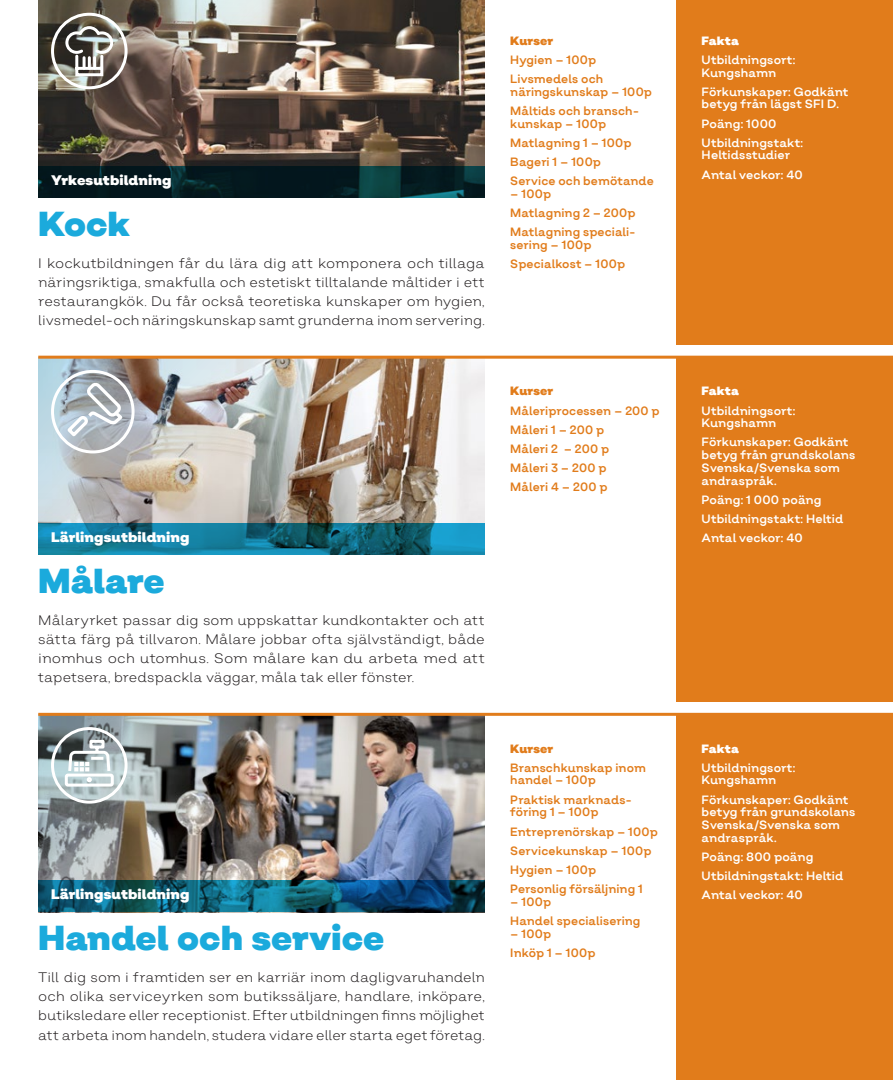
<style>
.page{position:relative;width:893px;height:1080px;background:#fff}
.page>*{position:absolute;margin:0;border:0;box-sizing:border-box;transform-origin:0 0}
.Rubrik_halvsidor{font:900 34.5px "Salvatore";color:#1baadc}
.Brödtext{font:300 13.8px/19.2px "Salvatore";color:#231f20;text-align:justify}
.Brödtext-2{font:900 13.8px "Salvatore";letter-spacing:.005em;color:#fff}
.minitext{font:12px/12.8px "Salvatore";letter-spacing:.005em;color:#e17c1b}
.minitext-2{font:12px/12.8px "Salvatore";letter-spacing:.005em;color:#fff}
.minitext-3{font:900 12px "Salvatore";letter-spacing:.005em;color:#e17c1b}
.minitext-4{font:900 12px "Salvatore";letter-spacing:.015em;color:#fff}
</style>
<div class="page">
<img style="left:471px;top:716px;width:14px;height:164px">
<img style="left:38px;top:716px;width:433px;height:164px">
<div style="left:676px;top:714px;width:217px;height:366px;background:#e17c1b"></div>
<svg style="left:38px;top:880px;width:447px;height:32px;background:#0d5671"></svg>
<div style="left:51px;top:727px;width:77px;height:77px;border:3px solid #fff;border-radius:50%"></div>
<svg style="left:63px;top:738px;width:52px;height:50px"></svg>
<img style="left:471px;top:0;width:14px;height:166px">
<img style="left:38px;top:0;width:433px;height:166px">
<img style="left:38px;top:359px;width:434px;height:164px">
<div style="left:676px;top:0;width:217px;height:344px;background:#e17c1b"></div>
<div style="left:676px;top:357px;width:217px;height:345px;background:#e17c1b"></div>
<hr style="left:38px;top:356px;width:855px;height:3px;background:#e17c1b">
<svg style="left:38px;top:166px;width:447px;height:32px;background:#052025"></svg>
<svg style="left:38px;top:523px;width:447px;height:32px;background:#127491"></svg>
<div style="left:51px;top:13px;width:77px;height:76px;border:3px solid #fff;border-radius:50%"></div>
<svg style="left:64px;top:25px;width:51px;height:53px"></svg>
<hr style="left:38px;top:713px;width:855px;height:3px;background:#e17c1b">
<div style="left:51px;top:370px;width:84px;height:83px;border:3px solid #fff;border-radius:50%"></div>
<svg style="left:64px;top:379px;width:62px;height:60px"></svg>
<p class="Brödtext-2" style="left:51px;top:171px;width:122px">Yrkesutbildning</p>
<p class="Rubrik_halvsidor" style="left:38px;top:201px;width:94px">Kock</p>
<p class="Brödtext" style="left:38px;top:253px;width:448px">I kockutbildningen får du lära dig att komponera och tillaga näringsriktiga, smakfulla och estetiskt tilltalande måltider i ett restaurangkök. Du får också teoretiska kunskaper om hygien, livsmedel-och näringskunskap samt grunderna inom servering.</p>
<p class="Brödtext-2" style="left:51px;top:528px;width:140px">Lärlingsutbildning</p>
<p class="Rubrik_halvsidor" style="left:38px;top:558px;width:128px">Målare</p>
<p class="Brödtext" style="left:38px;top:610px;width:448px">Målaryrket passar dig som uppskattar kundkontakter och att sätta färg på tillvaron. Målare jobbar ofta självständigt, både inomhus och utomhus. Som målare kan du arbeta med att tapetsera, bredspackla väggar, måla tak eller fönster.</p>
<p class="Brödtext-2" style="left:51px;top:885px;width:140px">Lärlingsutbildning</p>
<p class="Rubrik_halvsidor" style="left:38px;top:916px;width:348px">Handel och service</p>
<p class="Brödtext" style="left:38px;top:968px;width:448px">Till dig som i framtiden ser en karriär inom dagligvaruhandeln och olika serviceyrken som butikssäljare, handlare, inköpare, butiksledare eller receptionist. Efter utbildningen finns möjlighet att arbeta inom handeln, studera vidare eller starta eget företag.</p>
<p class="minitext-3" style="left:510px;top:33px;width:44px">Kurser</p>
<p class="minitext" style="left:510px;top:53px;width:88px">Hygien – 100p</p>
<p class="minitext" style="left:510px;top:72px;width:143px">Livsmedels och näringskunskap – 100p</p>
<p class="minitext" style="left:510px;top:104px;width:130px">Måltids och bransch&shy;kunskap – 100p</p>
<p class="minitext" style="left:510px;top:136px;width:123px">Matlagning 1 – 100p</p>
<p class="minitext" style="left:510px;top:155px;width:92px">Bageri 1 – 100p</p>
<p class="minitext" style="left:510px;top:174px;width:145px">Service och bemötande</p>
<p class="minitext" style="left:510px;top:187px;width:42px">– 100p</p>
<p class="minitext" style="left:510px;top:206px;width:127px">Matlagning 2 – 200p</p>
<p class="minitext" style="left:510px;top:225px;width:127px">Matlagning speciali&shy;sering – 100p</p>
<p class="minitext" style="left:510px;top:257px;width:117px">Specialkost – 100p</p>
<p class="minitext-3" style="left:510px;top:383px;width:44px">Kurser</p>
<p class="minitext" style="left:510px;top:404px;width:151px">Måleriprocessen – 200 p</p>
<p class="minitext" style="left:510px;top:423px;width:96px">Måleri 1 – 200 p</p>
<p class="minitext" style="left:510px;top:442px;width:100px">Måleri 2 – 200 p</p>
<p class="minitext" style="left:510px;top:461px;width:98px">Måleri 3 – 200 p</p>
<p class="minitext" style="left:510px;top:480px;width:99px">Måleri 4 – 200 p</p>
<p class="minitext-3" style="left:510px;top:740px;width:44px">Kurser</p>
<p class="minitext" style="left:510px;top:761px;width:137px">Branschkunskap inom handel – 100p</p>
<p class="minitext" style="left:510px;top:793px;width:123px">Praktisk marknads&shy;föring 1 – 100p</p>
<p class="minitext" style="left:510px;top:825px;width:149px">Entreprenörskap – 100p</p>
<p class="minitext" style="left:510px;top:844px;width:143px">Servicekunskap – 100p</p>
<p class="minitext" style="left:510px;top:863px;width:88px">Hygien – 100p</p>
<p class="minitext" style="left:510px;top:882px;width:134px">Personlig försäljning 1</p>
<p class="minitext" style="left:510px;top:895px;width:42px">– 100p</p>
<p class="minitext" style="left:510px;top:914px;width:132px">Handel specialisering</p>
<p class="minitext" style="left:510px;top:927px;width:42px">– 100p</p>
<p class="minitext" style="left:510px;top:946px;width:87px">Inköp 1 – 100p</p>
<p class="minitext-4" style="left:702px;top:33px;width:39px">Fakta</p>
<p class="minitext-2" style="left:702px;top:53px;width:95px">Utbildningsort:<br>Kungshamn</p>
<p class="minitext-2" style="left:702px;top:85px;width:148px">Förkunskaper: Godkänt betyg från lägst SFI D.</p>
<p class="minitext-2" style="left:702px;top:117px;width:76px">Poäng: 1000</p>
<p class="minitext-2" style="left:702px;top:136px;width:103px">Utbildningstakt:<br>Heltidsstudier</p>
<p class="minitext-2" style="left:702px;top:168px;width:103px">Antal veckor: 40</p>
<p class="minitext-4" style="left:702px;top:383px;width:39px">Fakta</p>
<p class="minitext-2" style="left:702px;top:404px;width:95px">Utbildningsort:<br>Kungshamn</p>
<p class="minitext-2" style="left:702px;top:436px;width:155px">Förkunskaper: Godkänt betyg från grundskolans<br>Svenska/Svenska som andraspråk.</p>
<p class="minitext-2" style="left:702px;top:493px;width:121px">Poäng: 1 000 poäng</p>
<p class="minitext-2" style="left:702px;top:512px;width:143px">Utbildningstakt: Heltid</p>
<p class="minitext-2" style="left:702px;top:531px;width:103px">Antal veckor: 40</p>
<p class="minitext-4" style="left:702px;top:740px;width:39px">Fakta</p>
<p class="minitext-2" style="left:702px;top:761px;width:95px">Utbildningsort:<br>Kungshamn</p>
<p class="minitext-2" style="left:702px;top:793px;width:155px">Förkunskaper: Godkänt betyg från grundskolans<br>Svenska/Svenska som andraspråk.</p>
<p class="minitext-2" style="left:702px;top:850px;width:113px">Poäng: 800 poäng</p>
<p class="minitext-2" style="left:702px;top:870px;width:143px">Utbildningstakt: Heltid</p>
<p class="minitext-2" style="left:702px;top:889px;width:103px">Antal veckor: 40</p>
</div>
